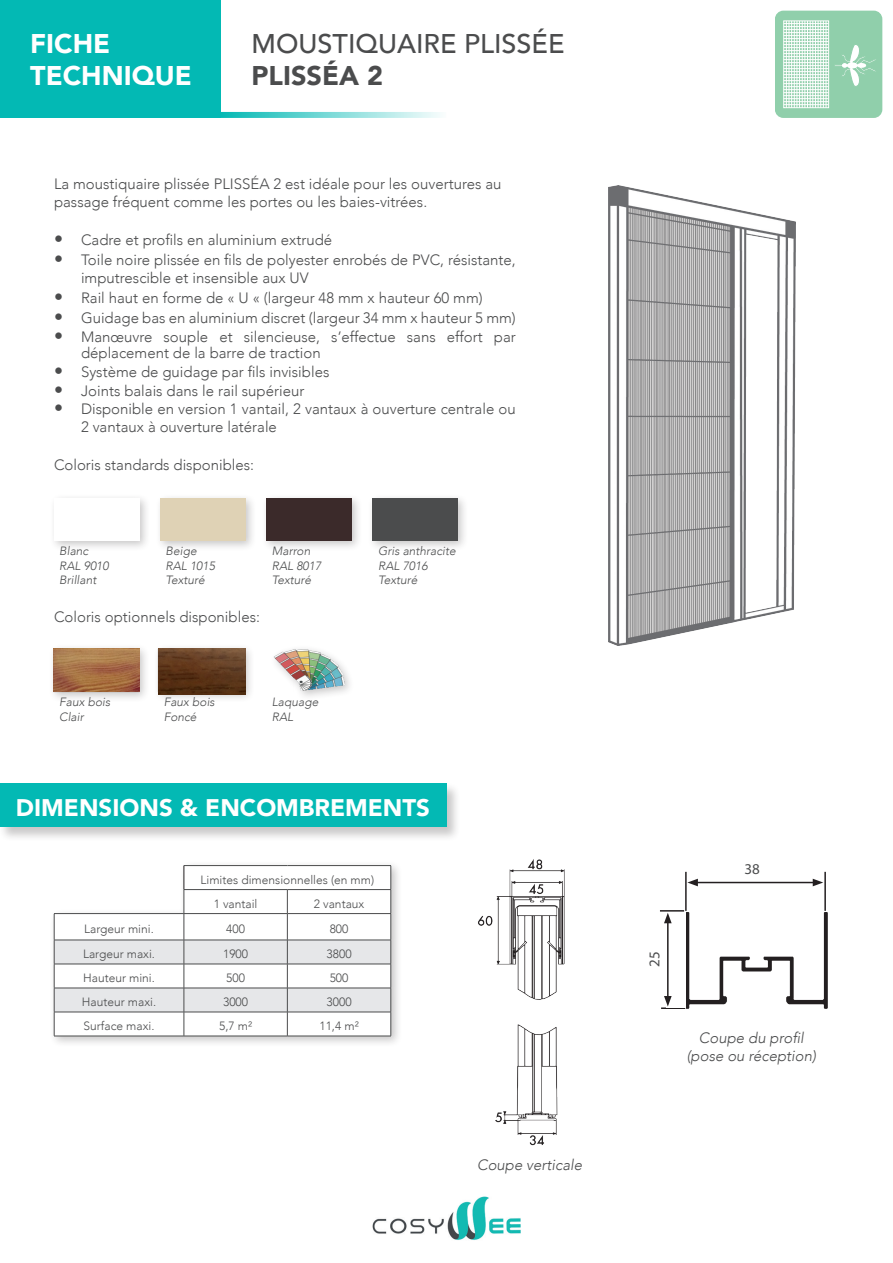
<style>
.page{position:relative;width:893px;height:1263px;background:#fff}
.page>*{position:absolute;margin:0;border:0;box-sizing:border-box;transform-origin:0 0}
.t1{font:500 27px "Avenir";color:#4b4c4d}
.t2{font:900 27px/32.4px "Avenir";color:#fff}
.t3{font:900 27px "Avenir";color:#4b4c4d}
.t4{font:900 24px "Avenir";color:#fff}
.t5{font:300 15px/18px "Avenir";color:#4b4c4d}
.t6{font:italic 300 15px/18px "Avenir";color:#4b4c4d;text-align:center}
.t7{font:15px "Myriad Pro";color:#4b4c4d}
.t8{font:300 12px/24px "Avenir";color:#4b4c4d}
.t9{font:italic 300 12px/14.4px "Avenir";color:#4b4c4d}
.s1{font-size:18px}
</style>
<div class="page">
<img style="left:372px;top:1196px;width:149px;height:44px">
<svg style="left:220px;top:112px;width:220px;height:6px"></svg>
<div style="left:0;top:0;width:220px;height:118px;background:#03b9b4"></div>
<div style="left:0;top:782px;width:461px;height:60px;background:#231f20;opacity:.25"></div>
<div style="left:0;top:784px;width:446px;height:43px;background:#03b9b4"></div>
<div style="left:49px;top:493px;width:101px;height:59px;background:#231f20;opacity:.25"></div>
<div style="left:54px;top:498px;width:85px;height:43px;background:#fff"></div>
<div style="left:155px;top:493px;width:102px;height:59px;background:#231f20;opacity:.25"></div>
<div style="left:160px;top:498px;width:85px;height:43px;background:#dfd2b5"></div>
<div style="left:261px;top:493px;width:102px;height:59px;background:#231f20;opacity:.25"></div>
<div style="left:267px;top:498px;width:85px;height:43px;background:#3b2a2a"></div>
<img style="left:609px;top:186px;width:186px;height:459px">
<div style="left:49px;top:644px;width:102px;height:59px;background:#231f20;opacity:.25"></div>
<div style="left:368px;top:493px;width:101px;height:59px;background:#231f20;opacity:.25"></div>
<div style="left:373px;top:498px;width:85px;height:43px;background:#4b4c4d"></div>
<div style="left:153px;top:644px;width:102px;height:59px;background:#231f20;opacity:.25"></div>
<div style="left:49px;top:860px;width:353px;height:187px;background:#231f20;opacity:.25"></div>
<hr style="left:54px;top:1036px;width:130px;height:1px;background:#4b4c4d">
<hr style="left:184px;top:1036px;width:103px;height:1px;background:#4b4c4d">
<hr style="left:287px;top:1036px;width:104px;height:1px;background:#4b4c4d">
<svg style="left:54px;top:865px;width:338px;height:171px"></svg>
<img style="left:478px;top:859px;width:87px;height:287px">
<hr style="left:661px;top:1007px;width:24px;height:2px;background:#231f20">
<img style="left:669px;top:878px;width:159px;height:131px">
<svg style="left:744px;top:878px;width:24px;height:10px"></svg>
<div style="left:666px;top:910px;width:20px;height:97px;background:#fff"></div>
<div style="left:685px;top:888px;width:146px;height:23px;background:#fff"></div>
<hr style="left:696px;top:882px;width:119px;height:1px;background:#231f20">
<svg style="left:687px;top:879px;width:11px;height:7px"></svg>
<svg style="left:813px;top:879px;width:10px;height:7px"></svg>
<hr style="left:824px;top:872px;width:2px;height:39px;background:#231f20">
<hr style="left:685px;top:872px;width:2px;height:39px;background:#231f20">
<hr style="left:667px;top:921px;width:2px;height:77px;background:#231f20">
<svg style="left:660px;top:910px;width:24px;height:13px"></svg>
<svg style="left:664px;top:996px;width:8px;height:10px"></svg>
<div style="left:269px;top:645px;width:86px;height:56px;background:#231f20;opacity:.25"></div>
<img style="left:273px;top:649px;width:72px;height:43px">
<img style="left:54px;top:649px;width:85px;height:43px">
<img style="left:158px;top:649px;width:87px;height:45px">
<svg style="left:775px;top:11px;width:107px;height:107px;background:#99d3b2"></svg>
<div style="left:783px;top:21px;width:46px;height:87px;border:1px solid #fff"></div>
<hr style="left:786px;top:21px;width:1px;height:87px;background:#fff">
<hr style="left:789px;top:21px;width:1px;height:87px;background:#fff">
<hr style="left:791px;top:21px;width:1px;height:87px;background:#fff">
<hr style="left:794px;top:21px;width:1px;height:87px;background:#fff">
<hr style="left:797px;top:21px;width:1px;height:87px;background:#fff">
<hr style="left:799px;top:21px;width:1px;height:87px;background:#fff">
<hr style="left:802px;top:21px;width:1px;height:87px;background:#fff">
<hr style="left:805px;top:21px;width:1px;height:87px;background:#fff">
<hr style="left:807px;top:21px;width:1px;height:87px;background:#fff">
<hr style="left:810px;top:21px;width:1px;height:87px;background:#fff">
<hr style="left:812px;top:21px;width:1px;height:87px;background:#fff">
<hr style="left:815px;top:21px;width:1px;height:87px;background:#fff">
<hr style="left:818px;top:21px;width:1px;height:87px;background:#fff">
<hr style="left:820px;top:21px;width:1px;height:87px;background:#fff">
<hr style="left:823px;top:21px;width:1px;height:87px;background:#fff">
<hr style="left:826px;top:21px;width:1px;height:87px;background:#fff">
<hr style="left:784px;top:23px;width:45px;height:1px;background:#fff">
<hr style="left:784px;top:26px;width:45px;height:1px;background:#fff">
<hr style="left:784px;top:29px;width:45px;height:1px;background:#fff">
<hr style="left:784px;top:32px;width:45px;height:1px;background:#fff">
<hr style="left:784px;top:35px;width:45px;height:1px;background:#fff">
<hr style="left:784px;top:38px;width:45px;height:1px;background:#fff">
<hr style="left:784px;top:41px;width:45px;height:1px;background:#fff">
<hr style="left:784px;top:44px;width:45px;height:1px;background:#fff">
<hr style="left:784px;top:47px;width:45px;height:1px;background:#fff">
<hr style="left:784px;top:50px;width:45px;height:1px;background:#fff">
<hr style="left:784px;top:53px;width:45px;height:1px;background:#fff">
<hr style="left:784px;top:56px;width:45px;height:1px;background:#fff">
<hr style="left:784px;top:59px;width:45px;height:1px;background:#fff">
<hr style="left:784px;top:62px;width:45px;height:1px;background:#fff">
<hr style="left:784px;top:65px;width:45px;height:1px;background:#fff">
<hr style="left:784px;top:68px;width:45px;height:1px;background:#fff">
<hr style="left:784px;top:71px;width:45px;height:1px;background:#fff">
<hr style="left:784px;top:74px;width:45px;height:1px;background:#fff">
<hr style="left:784px;top:77px;width:45px;height:1px;background:#fff">
<hr style="left:784px;top:80px;width:45px;height:1px;background:#fff">
<hr style="left:784px;top:83px;width:45px;height:1px;background:#fff">
<hr style="left:784px;top:86px;width:45px;height:1px;background:#fff">
<hr style="left:784px;top:89px;width:45px;height:1px;background:#fff">
<hr style="left:784px;top:92px;width:45px;height:1px;background:#fff">
<hr style="left:784px;top:95px;width:45px;height:1px;background:#fff">
<hr style="left:784px;top:98px;width:45px;height:1px;background:#fff">
<hr style="left:784px;top:101px;width:45px;height:1px;background:#fff">
<hr style="left:784px;top:104px;width:45px;height:1px;background:#fff">
<h1 class="t2" style="left:30px;top:26px;width:163px">FICHE<br>TECHNIQUE</h1>
<h1 class="t1" style="left:252px;top:20px;width:314px">MOUSTIQUAIRE PLISSÉE</h1>
<h1 class="t3" style="left:252px;top:52px;width:133px">PLISSÉA 2</h1>
<p class="t5" style="left:54px;top:175px;width:449px">La moustiquaire plissée PLISSÉA 2 est idéale pour les ouvertures au passage fréquent comme les portes ou les baies-vitrées.</p>
<p class="t5" style="left:54px;top:231px;width:280px"><span class="s1">•</span> Cadre et profils en aluminium extrudé</p>
<p class="t5" style="left:81px;top:251px;width:436px;text-indent:-27px"><span class="s1">•</span> Toile noire plissée en fils de polyester enrobés de PVC, résistante, imputrescible et insensible aux UV</p>
<p class="t5" style="left:54px;top:289px;width:430px"><span class="s1">•</span> Rail haut en forme de « U « (largeur 48 mm x hauteur 60 mm)</p>
<p class="t5" style="left:54px;top:309px;width:463px"><span class="s1">•</span> Guidage bas en aluminium discret (largeur 34 mm x hauteur 5 mm)</p>
<p class="t5" style="left:81px;top:329px;width:436px;line-height:16.5px;text-indent:-27px"><span class="s1">•</span> Manœuvre souple et silencieuse, s’effectue sans effort par déplacement de la barre de traction</p>
<p class="t5" style="left:54px;top:363px;width:277px"><span class="s1">•</span> Système de guidage par fils invisibles</p>
<p class="t5" style="left:54px;top:382px;width:252px"><span class="s1">•</span> Joints balais dans le rail supérieur</p>
<p class="t5" style="left:81px;top:400px;width:436px;text-indent:-27px"><span class="s1">•</span> Disponible en version 1 vantail, 2 vantaux à ouverture centrale ou<br>2 vantaux à ouverture latérale</p>
<p class="t5" style="left:54px;top:456px;width:202px">Coloris standards disponibles:</p>
<p class="t9" style="left:59px;top:544px;width:51px">Blanc<br>RAL 9010<br>Brillant</p>
<p class="t9" style="left:166px;top:544px;width:51px">Beige<br>RAL 1015<br>Texturé</p>
<p class="t9" style="left:272px;top:544px;width:51px">Marron<br>RAL 8017<br>Texturé</p>
<p class="t5" style="left:54px;top:608px;width:207px">Coloris optionnels disponibles:</p>
<p class="t9" style="left:59px;top:695px;width:52px">Faux bois<br>Clair</p>
<p class="t9" style="left:164px;top:695px;width:52px">Faux bois<br>Foncé</p>
<p class="t9" style="left:272px;top:695px;width:48px">Laquage<br>RAL</p>
<p class="t9" style="left:378px;top:544px;width:79px">Gris anthracite<br>RAL 7016<br>Texturé</p>
<h2 class="t4" style="left:16px;top:787px;width:416px">DIMENSIONS &amp; ENCOMBREMENTS</h2>
<p class="t8" style="left:214px;top:867px;width:162px;text-indent:-13px">Limites dimensionnelles (en mm)<br>1 vantail</p>
<p class="t8" style="left:314px;top:891px;width:52px">2 vantaux</p>
<p class="t8" style="left:84px;top:917px;width:71px">Largeur mini.</p>
<p class="t8" style="left:226px;top:917px;width:20px">400</p>
<p class="t8" style="left:330px;top:917px;width:20px">800</p>
<p class="t8" style="left:83px;top:942px;width:74px">Largeur maxi.</p>
<p class="t8" style="left:223px;top:942px;width:26px">1900</p>
<p class="t8" style="left:327px;top:942px;width:26px">3800</p>
<p class="t8" style="left:83px;top:966px;width:73px">Hauteur mini.</p>
<p class="t8" style="left:226px;top:966px;width:20px">500</p>
<p class="t8" style="left:330px;top:966px;width:20px">500</p>
<p class="t8" style="left:82px;top:990px;width:76px">Hauteur maxi.</p>
<p class="t8" style="left:223px;top:990px;width:26px">3000</p>
<p class="t8" style="left:327px;top:990px;width:26px">3000</p>
<p class="t8" style="left:84px;top:1014px;width:72px">Surface maxi.</p>
<p class="t8" style="left:219px;top:1014px;width:34px">5,7 m²</p>
<p class="t8" style="left:319px;top:1014px;width:41px">11,4 m²</p>
<p class="t6" style="left:477px;top:1156px;width:107px">Coupe verticale</p>
<p class="t7" style="left:744px;top:860px;width:17px">38</p>
<p class="t7" style="left:645px;top:966px;width:17px;rotate:-90deg">25</p>
<p class="t6" style="left:687px;top:1029px;width:131px">Coupe du profil (pose ou réception)</p>
</div>
